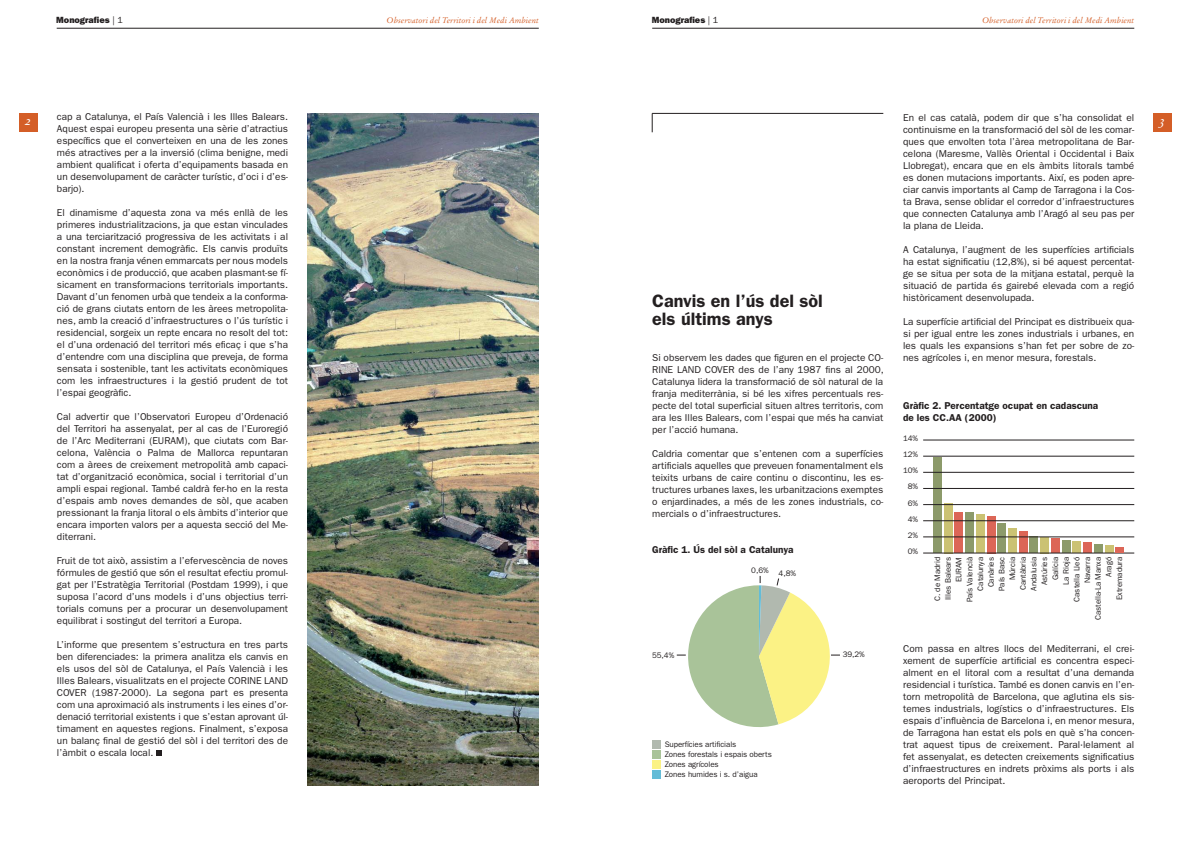
<style>
.page{position:relative;width:1191px;height:842px;background:#fff}
.page>*{position:absolute;margin:0;border:0;box-sizing:border-box;transform-origin:0 0}
.t1{font:600 18px/18px "Franklin Gothic";color:#231f20}
.t2{font:13.4px "Stempel Garamond Italic Os F";color:#fff}
.t3{font:10px/12px "Franklin Gothic";color:#231f20;text-align:justify}
.t4{font:600 10px/12px "Franklin Gothic";color:#231f20}
.t5{font:800 9px "Franklin Gothic";color:#231f20}
.t6{font:8px/10.7px "Franklin Gothic";letter-spacing:-.01em;color:#231f20}
.t7{font:8px "Stempel Garamond Italic Os F";color:#d45e27}
.s1{font-weight:400}
</style>
<div class="page">
<hr style="left:57px;top:28px;width:482px;height:1px;background:#231f20">
<div style="left:19px;top:113px;width:18px;height:19px;background:#d45e27"></div>
<hr style="left:652px;top:28px;width:482px;height:1px;background:#231f20">
<div style="left:1153px;top:113px;width:18px;height:19px;background:#d45e27"></div>
<svg style="left:156px;top:750px;width:6px;height:6px"></svg>
<div style="left:652px;top:740px;width:8px;height:9px;background:#b1b9af"></div>
<div style="left:652px;top:750px;width:8px;height:9px;background:#a9c399"></div>
<div style="left:652px;top:760px;width:8px;height:9px;background:#fbf285"></div>
<div style="left:652px;top:770px;width:8px;height:9px;background:#64bcd7"></div>
<svg style="left:677px;top:576px;width:163px;height:151px"></svg>
<img style="left:307px;top:113px;width:232px;height:672px">
<div style="left:933px;top:458px;width:9px;height:95px;background:#8c9a6a"></div>
<div style="left:943px;top:503px;width:9px;height:50px;background:#cbc273"></div>
<div style="left:954px;top:513px;width:9px;height:40px;background:#dc6657"></div>
<div style="left:965px;top:512px;width:9px;height:41px;background:#8c9a6a"></div>
<div style="left:975px;top:514px;width:9px;height:39px;background:#cbc273"></div>
<div style="left:986px;top:516px;width:9px;height:37px;background:#dc6657"></div>
<div style="left:997px;top:523px;width:9px;height:30px;background:#8c9a6a"></div>
<div style="left:1008px;top:528px;width:9px;height:25px;background:#cbc273"></div>
<div style="left:1018px;top:531px;width:9px;height:22px;background:#dc6657"></div>
<div style="left:1029px;top:537px;width:9px;height:16px;background:#8c9a6a"></div>
<div style="left:1040px;top:537px;width:9px;height:16px;background:#cbc273"></div>
<div style="left:1051px;top:538px;width:8px;height:15px;background:#dc6657"></div>
<div style="left:1061px;top:540px;width:9px;height:13px;background:#8c9a6a"></div>
<div style="left:1072px;top:541px;width:9px;height:12px;background:#cbc273"></div>
<div style="left:1083px;top:543px;width:9px;height:10px;background:#dc6657"></div>
<div style="left:1093px;top:544px;width:9px;height:9px;background:#8c9a6a"></div>
<div style="left:1104px;top:546px;width:9px;height:7px;background:#cbc273"></div>
<hr style="left:923px;top:553px;width:211px;height:1px;background:#231f20">
<hr style="left:923px;top:537px;width:211px;height:1px;background:#231f20">
<hr style="left:923px;top:521px;width:211px;height:1px;background:#231f20">
<hr style="left:923px;top:504px;width:211px;height:1px;background:#231f20">
<hr style="left:923px;top:488px;width:211px;height:1px;background:#231f20">
<hr style="left:923px;top:472px;width:211px;height:1px;background:#231f20">
<hr style="left:923px;top:456px;width:211px;height:1px;background:#231f20">
<hr style="left:923px;top:440px;width:211px;height:1px;background:#231f20">
<div style="left:1115px;top:547px;width:9px;height:6px;background:#dc6657"></div>
<svg style="left:652px;top:114px;width:1px;height:18px"></svg>
<hr style="left:652px;top:113px;width:231px;height:1px;background:#231f20">
<p class="t5" style="left:56px;top:16px;width:68px">Monografies <span class="s1">| 1</span></p>
<p class="t7" style="left:386px;top:16px;width:154px">Observatori del Territori i del Medi Ambient</p>
<h2 class="t2" style="left:25px;top:114px;width:8px">2</h2>
<p class="t3" style="left:57px;top:111px;width:233px">cap a Catalunya, el País Valencià i les Illes Balears.<br>Aquest espai europeu presenta una sèrie d’atractius específics que el converteixen en una de les zones més atractives per a la inversió (clima benigne, medi ambient qualificat i oferta d’equipaments basada en un desenvolupament de caràcter turístic, d’oci i d’es&shy;barjo).</p>
<p class="t3" style="left:57px;top:207px;width:233px">El dinamisme d’aquesta zona va més enllà de les primeres industrialitzacions, ja que estan vinculades a una terciarització progressiva de les activitats i al constant increment demogràfic. Els canvis produïts en la nostra franja vénen emmarcats per nous models econòmics i de producció, que acaben plasmant-se fí&shy;sicament en transformacions territorials importants.<br>Davant d’un fenomen urbà que tendeix a la conforma&shy;ció de grans ciutats entorn de les àrees metropolita&shy;nes, amb la creació d’infraestructures o l’ús turístic i residencial, sorgeix un repte encara no resolt del tot: el d’una ordenació del territori més eficaç i que s’ha d’entendre com una disciplina que preveja, de forma sensata i sostenible, tant les activitats econòmiques com les infraestructures i la gestió prudent de tot l’espai geogràfic.</p>
<p class="t3" style="left:57px;top:411px;width:233px">Cal advertir que l’Observatori Europeu d’Ordenació del Territori ha assenyalat, per al cas de l’Euroregió de l’Arc Mediterrani (EURAM), que ciutats com Bar&shy;celona, València o Palma de Mallorca repuntaran com a àrees de creixement metropolità amb capaci&shy;tat d’organització econòmica, social i territorial d’un ampli espai regional. També caldrà fer-ho en la resta d’espais amb noves demandes de sòl, que acaben pressionant la franja litoral o els àmbits d’interior que encara importen valors per a aquesta secció del Me&shy;diterrani.</p>
<p class="t3" style="left:57px;top:555px;width:233px">Fruit de tot això, assistim a l’efervescència de noves fórmules de gestió que són el resultat efectiu promul&shy;gat per l’Estratègia Territorial (Postdam 1999), i que suposa l’acord d’uns models i d’uns objectius terri&shy;torials comuns per a procurar un desenvolupament equilibrat i sostingut del territori a Europa.</p>
<p class="t3" style="left:57px;top:639px;width:233px">L’informe que presentem s’estructura en tres parts ben diferenciades: la primera analitza els canvis en els usos del sòl de Catalunya, el País Valencià i les Illes Balears, visualitzats en el projecte CORINE LAND COVER (1987-2000). La segona part es presenta com una aproximació als instruments i les eines d’or&shy;denació territorial existents i que s’estan aprovant úl&shy;timament en aquestes regions. Finalment, s’exposa un balanç final de gestió del sòl i del territori des de l’àmbit o escala local.</p>
<p class="t5" style="left:651px;top:16px;width:68px">Monografies <span class="s1">| 1</span></p>
<p class="t7" style="left:982px;top:16px;width:154px">Observatori del Territori i del Medi Ambient</p>
<h1 class="t1" style="left:652px;top:294px;width:172px">Canvis en l’ús del sòl els últims anys</h1>
<p class="t3" style="left:652px;top:353px;width:233px">Si observem les dades que figuren en el projecte CO-RINE LAND COVER des de l’any 1987 fins al 2000, Catalunya lidera la transformació de sòl natural de la franja mediterrània, si bé les xifres percentuals res&shy;pecte del total superficial situen altres territoris, com ara les Illes Balears, com l’espai que més ha canviat per l’acció humana.</p>
<p class="t3" style="left:652px;top:449px;width:233px">Caldria comentar que s’entenen com a superfícies artificials aquelles que preveuen fonamentalment els teixits urbans de caire continu o discontinu, les es&shy;tructures urbanes laxes, les urbanitzacions exemptes o enjardinades, a més de les zones industrials, co&shy;mercials o d’infraestructures.</p>
<p class="t4" style="left:652px;top:545px;width:143px">Gràfic 1. Ús del sòl a Catalunya</p>
<p class="t6" style="left:751px;top:567px;width:46px">0,6% 4,8%</p>
<p class="t6" style="left:652px;top:651px;width:24px">55,4%</p>
<p class="t6" style="left:843px;top:650px;width:24px">39,2%</p>
<p class="t6" style="left:664px;top:740px;width:109px;line-height:10px">Superfícies artificials<br>Zones forestals i espais oberts<br>Zones agrícoles<br>Zones humides i s. d’aigua</p>
<p class="t3" style="left:903px;top:113px;width:233px">En el cas català, podem dir que s’ha consolidat el continuisme en la transformació del sòl de les comar&shy;ques que envolten tota l’àrea metropolitana de Bar&shy;celona (Maresme, Vallès Oriental i Occidental i Baix Llobregat), encara que en els àmbits litorals també es donen mutacions importants. Així, es poden apre&shy;ciar canvis importants al Camp de Tarragona i la Cos&shy;ta Brava, sense oblidar el corredor d’infraestructures que connecten Catalunya amb l’Aragó al seu pas per la plana de Lleida.</p>
<p class="t3" style="left:903px;top:245px;width:233px">A Catalunya, l’augment de les superfícies artificials ha estat significatiu (12,8%), si bé aquest percentat&shy;ge se situa per sota de la mitjana estatal, perquè la situació de partida és gairebé elevada com a regió històricament desenvolupada.</p>
<p class="t3" style="left:903px;top:317px;width:233px">La superfície artificial del Principat es distribueix qua&shy;si per igual entre les zones industrials i urbanes, en les quals les expansions s’han fet per sobre de zo&shy;nes agrícoles i, en menor mesura, forestals.</p>
<p class="t4" style="left:903px;top:401px;width:197px">Gràfic 2. Percentatge ocupat en cadascuna de les CC.AA (2000)</p>
<p class="t6" style="left:903px;top:431px;width:17px;line-height:16.2px;text-align:center">14%<br>12%<br>10%<br>8%<br>6%<br>4%<br>2%<br>0%</p>
<p class="t6" style="left:933px;top:620px;width:64px;text-align:right;rotate:-90deg">C. de Madrid<br>Illes Balears<br>EURAM<br>País Valencià<br>Catalunya<br>Canàries<br>País Basc<br>Múrcia<br>Cantàbria<br>Andalusia<br>Astúries<br>Galícia<br>La Rioja<br>Castella Lleó<br>Navarra<br>Castella-La Manxa<br>Aragó<br>Extremadura</p>
<p class="t3" style="left:903px;top:644px;width:233px">Com passa en altres llocs del Mediterrani, el crei&shy;xement de superfície artificial es concentra especi&shy;alment en el litoral com a resultat d’una demanda residencial i turística. També es donen canvis en l’en&shy;torn metropolità de Barcelona, que aglutina els sis&shy;temes industrials, logístics o d’infraestructures. Els espais d’influència de Barcelona i, en menor mesura, de Tarragona han estat els pols en què s’ha concen&shy;trat aquest tipus de creixement. Paral·lelament al fet assenyalat, es detecten creixements significatius d’infraestructures en indrets pròxims als ports i als aeroports del Principat.</p>
<h2 class="t2" style="left:1159px;top:114px;width:8px">3</h2>
</div>
